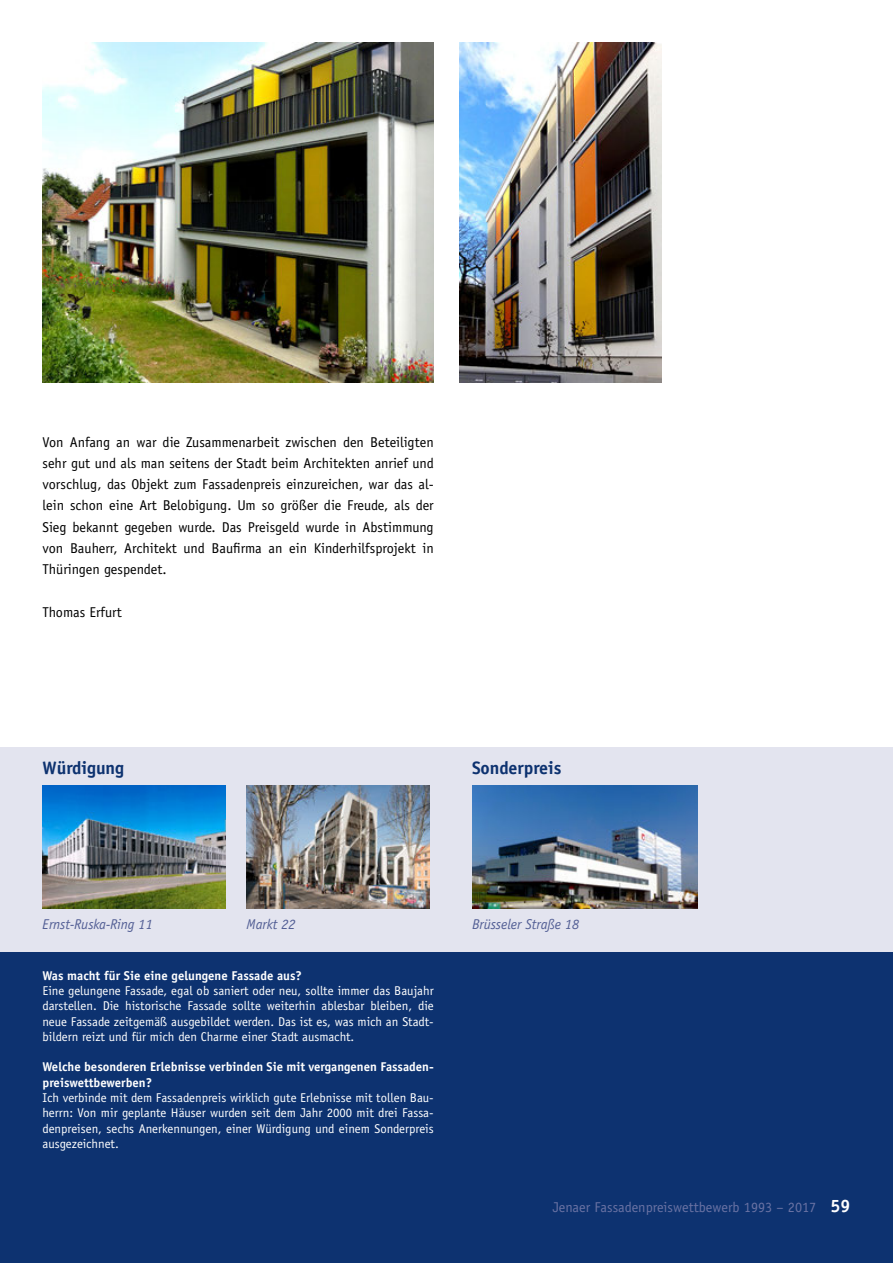
<style>
.page{position:relative;width:893px;height:1263px;background:#fff}
.page>*{position:absolute;margin:0;border:0;box-sizing:border-box;transform-origin:0 0}
.t1{font:700 18px "Officina Sans";letter-spacing:-.005em;color:#0d3270}
.t2{font:14.25px/21.3px "Officina Sans";color:#000;text-align:justify}
.t3{font:italic 14.25px "Officina Sans";letter-spacing:-.005em;color:#535f95}
.t4{font:14.25px "Officina Sans";color:#6972a3}
.t5{font:12.75px/15.3px "Officina Sans";color:#fff;text-align:justify}
.t6{font:700 12.75px/15.3px "Officina Sans";color:#fff}
.s1{font-weight:700;font-size:18px;color:#fff}
</style>
<div class="page">
<img style="left:459px;top:43px;width:203px;height:340px">
<img style="left:43px;top:43px;width:391px;height:340px">
<div style="left:0;top:927px;width:893px;height:336px;background:#0d3270"></div>
<div style="left:0;top:747px;width:893px;height:204px;background:#e3e4ef"></div>
<img style="left:472px;top:786px;width:225px;height:123px">
<img style="left:43px;top:786px;width:182px;height:123px">
<img style="left:247px;top:786px;width:182px;height:123px">
<p class="t2" style="left:43px;top:431px;width:393px">Von Anfang an war die Zusammenarbeit zwischen den Beteiligten sehr gut und als man seitens der Stadt beim Architekten anrief und vorschlug, das Objekt zum Fassadenpreis einzureichen, war das al&shy;lein schon eine Art Belobigung. Um so größer die Freude, als der Sieg bekannt gegeben wurde. Das Preisgeld wurde in Abstimmung von Bauherr, Architekt und Baufirma an ein Kinderhilfsprojekt in Thüringen gespendet.</p>
<p class="t2" style="left:43px;top:601px;width:81px">Thomas Erfurt</p>
<h1 class="t1" style="left:43px;top:757px;width:83px">Würdigung</h1>
<h1 class="t1" style="left:472px;top:757px;width:91px">Sonderpreis</h1>
<p class="t3" style="left:43px;top:916px;width:112px">Ernst-Ruska-Ring 11</p>
<p class="t3" style="left:247px;top:916px;width:51px">Markt 22</p>
<p class="t6" style="left:43px;top:967px;width:261px">Was macht für Sie eine gelungene Fassade aus?</p>
<p class="t5" style="left:43px;top:983px;width:393px">Eine gelungene Fassade, egal ob saniert oder neu, sollte immer das Baujahr darstellen. Die historische Fassade sollte weiterhin ablesbar bleiben, die neue Fassade zeitgemäß ausgebildet werden. Das ist es, was mich an Stadt&shy;bildern reizt und für mich den Charme einer Stadt ausmacht.</p>
<p class="t6" style="left:43px;top:1059px;width:393px">Welche besonderen Erlebnisse verbinden Sie mit vergangenen Fassaden&shy;preiswettbewerben?</p>
<p class="t5" style="left:43px;top:1090px;width:393px">Ich verbinde mit dem Fassadenpreis wirklich gute Erlebnisse mit tollen Bau&shy;herrn: Von mir geplante Häuser wurden seit dem Jahr 2000 mit drei Fassa&shy;denpreisen, sechs Anerkennungen, einer Würdigung und einem Sonderpreis ausgezeichnet.</p>
<p class="t3" style="left:472px;top:916px;width:109px">Brüsseler Straße 18</p>
<p class="t4" style="left:553px;top:1199px;width:299px">Jenaer Fassadenpreiswettbewerb 1993 – 2017 <span class="s1">59</span></p>
</div>
